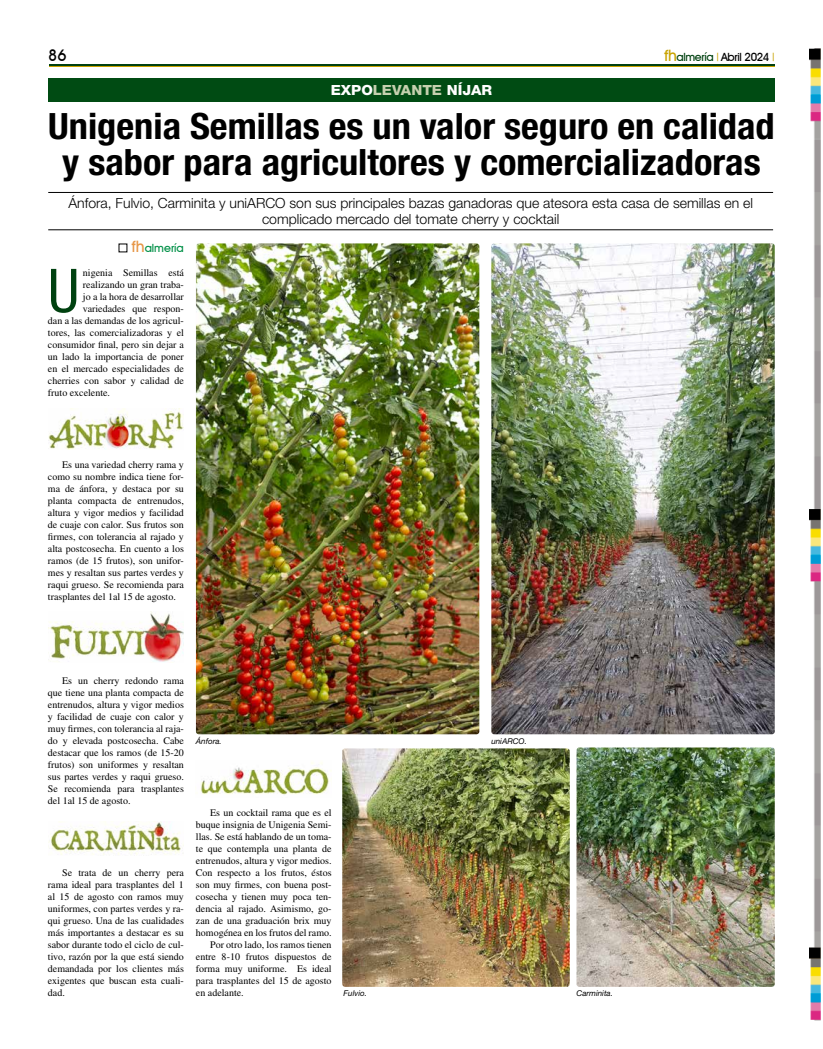
<style>
.page{position:relative;width:823px;height:1049px;background:#fff}
.page>*{position:absolute;margin:0;border:0;box-sizing:border-box;transform-origin:0 0}
.t1{font:condensed 60.4px "Helvetica Neue LT Std";color:#004110}
.t2{font:700 condensed 36.3px/36.2px "Helvetica Neue LT Std";color:#000;text-align:center;scale:1.06 1}
.t3{font:500 16px "Avant Garde IT Cby BT";color:#000}
.t4{font:300 14px/16px "Helvetica Neue LT Std";color:#000;text-align:center}
.t5{font:800 14px "Helvetica Neue LT Std";color:#fff;scale:1.06 1}
.t6{font:500 11.3px "Avant Garde IT Cby BT";letter-spacing:-.03em;color:#000}
.t7{font:500 11.3px "Avant Garde IT Cby BT";color:#009047}
.t8{font:10px/12px "Times LT Std";color:#000;text-align:justify}
.t9{font:italic 8px "Helvetica Neue LT Std";color:#000}
.s1{font-size:15.7px;color:#c9a300}
.s2{color:#004110}
.s3{font-family:"Helvetica Neue LT Std";font-weight:400;font-stretch:condensed;color:#c9a300}
.s4{color:#c5d0ae}
.s5{font-size:15.7px;color:#e79646}
</style>
<div class="page">
<hr style="left:49px;top:65px;width:725px;height:1px;background:#004110">
<hr style="left:49px;top:67px;width:725px;height:1px;background:#c9a300">
<img style="left:809px;top:48px;width:12px;height:973px">
<div style="left:48px;top:78px;width:726px;height:23px;background:#004b13"></div>
<img style="left:48px;top:821px;width:136px;height:34px">
<img style="left:48px;top:611px;width:136px;height:51px">
<hr style="left:48px;top:192px;width:724px;height:1px;background:#000">
<hr style="left:48px;top:230px;width:724px;height:1px;background:#000">
<img style="left:200px;top:762px;width:131px;height:33px">
<img style="left:48px;top:409px;width:135px;height:41px">
<img style="left:196px;top:243px;width:283px;height:491px">
<img style="left:576px;top:747px;width:198px;height:240px">
<img style="left:342px;top:748px;width:227px;height:239px">
<img style="left:491px;top:243px;width:283px;height:491px">
<h3 class="t3" style="left:48px;top:46px;width:20px">86</h3>
<p class="t6" style="left:663px;top:50px;width:112px"><span class="s1">fh</span><span class="s2">almería</span> <span class="s3">|</span> Abril 2024 <span class="s3">|</span></p>
<h3 class="t5" style="left:330px;top:81px;width:154px">EXPO<span class="s4">LEVANTE</span> NÍJAR</h3>
<h2 class="t2" style="left:48px;top:107px;width:686px">Unigenia Semillas es un valor seguro en calidad y sabor para agricultores y comercializadoras</h2>
<h3 class="t4" style="left:68px;top:194px;width:685px">Ánfora, Fulvio, Carminita y uniARCO son sus principales bazas ganadoras que atesora esta casa de semillas en el complicado mercado del tomate cherry y cocktail</h3>
<p class="t7" style="left:131px;top:241px;width:54px"><span class="s5">fh</span>almería</p>
<h1 class="t1" style="left:48px;top:256px;width:33px">U</h1>
<p class="t8" style="left:83px;top:267px;width:102px">nigenia Semillas está</p>
<p class="t8" style="left:83px;top:279px;width:102px">realizando un gran traba-</p>
<p class="t8" style="left:83px;top:291px;width:102px">jo a la hora de desarrollar</p>
<p class="t8" style="left:83px;top:303px;width:102px">variedades que respon-</p>
<p class="t8" style="left:48px;top:315px;width:137px">dan a las demandas de los agricul-</p>
<p class="t8" style="left:48px;top:327px;width:137px">tores, las comercializadoras y el</p>
<p class="t8" style="left:48px;top:339px;width:137px">consumidor final, pero sin dejar a</p>
<p class="t8" style="left:48px;top:351px;width:137px">un lado la importancia de poner</p>
<p class="t8" style="left:48px;top:363px;width:137px">en el mercado especialidades de</p>
<p class="t8" style="left:48px;top:375px;width:137px">cherries con sabor y calidad de</p>
<p class="t8" style="left:48px;top:387px;width:64px">fruto excelente.</p>
<p class="t8" style="left:48px;top:459px;width:137px;text-indent:14px">Es una variedad cherry rama y como su nombre indica tiene for&shy;ma de ánfora, y destaca por su planta compacta de entrenudos, altura y vigor medios y facilidad de cuaje con calor. Sus frutos son firmes, con tolerancia al rajado y alta postcosecha. En cuento a los ramos (de 15 frutos), son unifor&shy;mes y resaltan sus partes verdes y raqui grueso. Se recomienda para trasplantes del 1al 15 de agosto.</p>
<p class="t8" style="left:48px;top:675px;width:137px;text-indent:14px">Es un cherry redondo rama que tiene una planta compacta de entrenudos, altura y vigor medios y facilidad de cuaje con calor y muy firmes, con tolerancia al raja&shy;do y elevada postcosecha. Cabe destacar que los ramos (de 15-20 frutos) son uniformes y resaltan sus partes verdes y raqui grueso.<br>Se recomienda para trasplantes del 1al 15 de agosto.</p>
<p class="t8" style="left:48px;top:867px;width:137px;text-indent:14px">Se trata de un cherry pera rama ideal para trasplantes del 1 al 15 de agosto con ramos muy uniformes, con partes verdes y ra&shy;qui grueso. Una de las cualidades más importantes a destacar es su sabor durante todo el ciclo de cul&shy;tivo, razón por la que está siendo demandada por los clientes más exigentes que buscan esta cuali&shy;dad.</p>
<p class="t9" style="left:196px;top:736px;width:27px">Ánfora.</p>
<p class="t8" style="left:210px;top:807px;width:123px">Es un cocktail rama que es el</p>
<p class="t8" style="left:196px;top:819px;width:137px">buque insignia de Unigenia Semi-</p>
<p class="t8" style="left:196px;top:831px;width:137px">llas. Se está hablando de un toma-</p>
<p class="t8" style="left:196px;top:843px;width:137px">te que contempla una planta de</p>
<p class="t8" style="left:196px;top:855px;width:137px">entrenudos, altura y vigor medios.</p>
<p class="t8" style="left:196px;top:867px;width:137px">Con respecto a los frutos, éstos</p>
<p class="t8" style="left:196px;top:879px;width:137px">son muy firmes, con buena post-</p>
<p class="t8" style="left:196px;top:891px;width:137px">cosecha y tienen muy poca ten-</p>
<p class="t8" style="left:196px;top:903px;width:137px">dencia al rajado. Asimismo, go-</p>
<p class="t8" style="left:196px;top:915px;width:137px">zan de una graduación brix muy</p>
<p class="t8" style="left:196px;top:927px;width:137px">homogénea en los frutos del ramo.</p>
<p class="t8" style="left:210px;top:939px;width:123px">Por otro lado, los ramos tienen</p>
<p class="t8" style="left:196px;top:951px;width:137px">entre 8-10 frutos dispuestos de</p>
<p class="t8" style="left:196px;top:963px;width:137px">forma muy uniforme. Es ideal</p>
<p class="t8" style="left:196px;top:975px;width:137px">para trasplantes del 15 de agosto</p>
<p class="t8" style="left:196px;top:987px;width:49px">en adelante.</p>
<p class="t9" style="left:491px;top:736px;width:37px">uniARCO.</p>
<p class="t9" style="left:343px;top:988px;width:25px">Fulvio.</p>
<p class="t9" style="left:576px;top:988px;width:38px">Carminita.</p>
</div>
